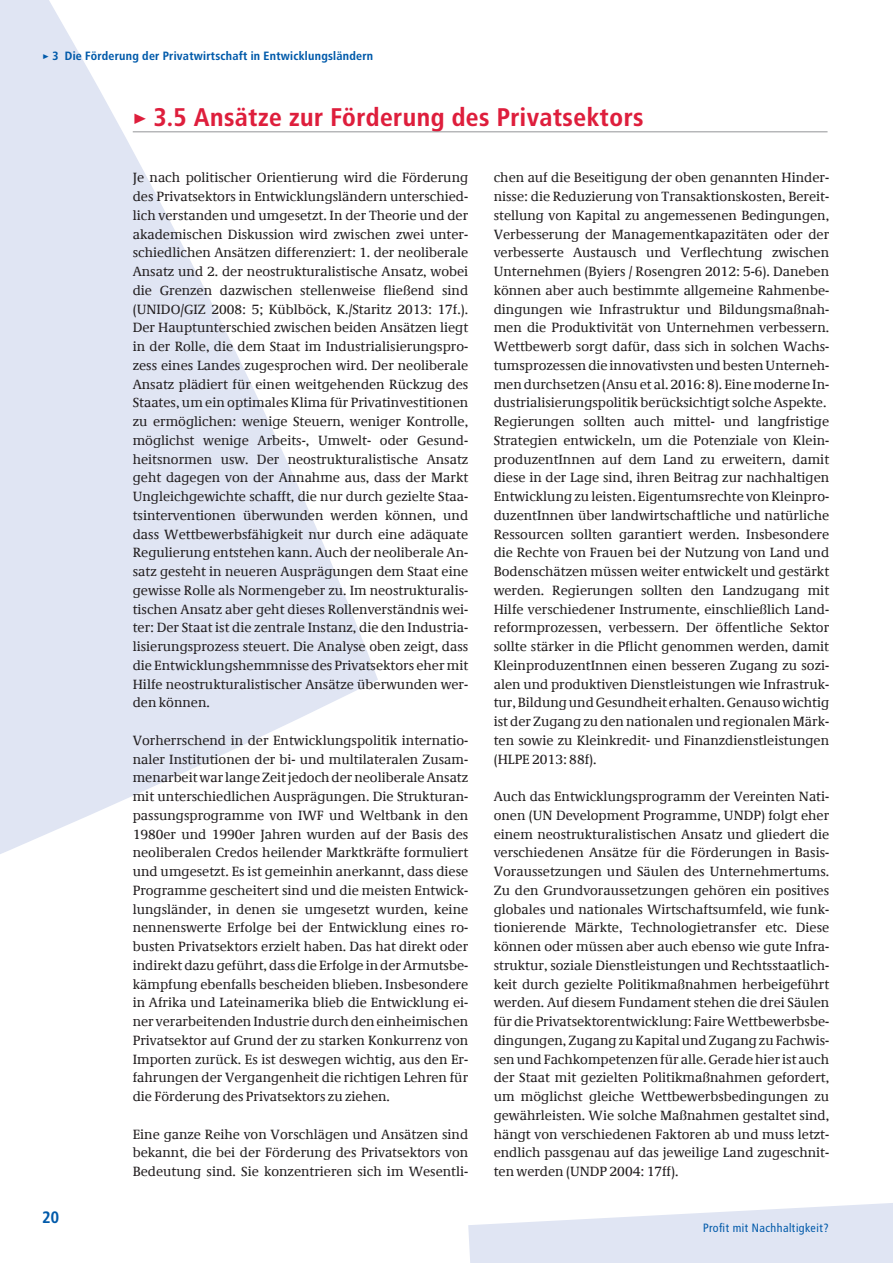
<style>
.page{position:relative;width:893px;height:1263px;background:#fff}
.page>*{position:absolute;margin:0;border:0;box-sizing:border-box;transform-origin:0 0}
.t1{font:700 25.5px "Transit";color:#de1e3c}
.t2{font:700 16.5px "Transit";color:#015aaa}
.t3{font:13.5px/18.8px "Demos Com";color:#231f20;text-align:justify}
.t4{font:700 12px "Transit";color:#015aaa}
.t5{font:12px "Transit";color:#015aaa}
</style>
<div class="page">
<svg style="left:468px;top:1203px;width:425px;height:60px"></svg>
<svg style="left:0;top:0;width:378px;height:854px;fill:#e0e5f3"></svg>
<hr style="left:133px;top:131px;width:694px;height:1px;background:#939598">
<p class="t4" style="left:43px;top:49px;width:332px">&gt; 3 Die Förderung der Privatwirtschaft in Entwicklungsländern</p>
<h1 class="t1" style="left:133px;top:102px;width:513px">&gt; 3.5 Ansätze zur Förderung des Privatsektors</h1>
<p class="t2" style="left:43px;top:1208px;width:18px">20</p>
<p class="t3" style="left:133px;top:169px;width:337px">Je nach politischer Orientierung wird die Förderung des Privatsektors in Entwicklungsländern unterschied&shy;lich verstanden und umgesetzt. In der Theorie und der akademischen Diskussion wird zwischen zwei unter&shy;schiedlichen Ansätzen differenziert: 1. der neoliberale Ansatz und 2. der neostrukturalistische Ansatz, wobei die Grenzen dazwischen stellenweise fließend sind (UNIDO/GIZ 2008: 5; Küblböck, K./Staritz 2013: 17f.).<br>Der Hauptunterschied zwischen beiden Ansätzen liegt in der Rolle, die dem Staat im Industrialisierungspro&shy;zess eines Landes zugesprochen wird. Der neoliberale Ansatz plädiert für einen weitgehenden Rückzug des Staates, um ein optimales Klima für Privatinvestitionen zu ermöglichen: wenige Steuern, weniger Kontrolle, möglichst wenige Arbeits-, Umwelt- oder Gesund&shy;heitsnormen usw. Der neostrukturalistische Ansatz geht dagegen von der Annahme aus, dass der Markt Ungleichgewichte schafft, die nur durch gezielte Staa&shy;tsinterventionen überwunden werden können, und dass Wettbewerbsfähigkeit nur durch eine adäquate Regulierung entstehen kann. Auch der neoliberale An&shy;satz gesteht in neueren Ausprägungen dem Staat eine gewisse Rolle als Normengeber zu. Im neostrukturalis&shy;tischen Ansatz aber geht dieses Rollenverständnis wei&shy;ter: Der Staat ist die zentrale Instanz, die den Industria&shy;lisierungsprozess steuert. Die Analyse oben zeigt, dass die Entwicklungshemmnisse des Privatsektors eher mit Hilfe neostrukturalistischer Ansätze überwunden wer&shy;den können.</p>
<p class="t3" style="left:133px;top:731px;width:337px">Vorherrschend in der Entwicklungspolitik internatio&shy;naler Institutionen der bi- und multilateralen Zusam&shy;menarbeit war lange Zeit jedoch der neoliberale Ansatz mit unterschiedlichen Ausprägungen. Die Strukturan&shy;passungsprogramme von IWF und Weltbank in den 1980er und 1990er Jahren wurden auf der Basis des neoliberalen Credos heilender Marktkräfte formuliert und umgesetzt. Es ist gemeinhin anerkannt, dass diese Programme gescheitert sind und die meisten Entwick&shy;lungsländer, in denen sie umgesetzt wurden, keine nennenswerte Erfolge bei der Entwicklung eines ro&shy;busten Privatsektors erzielt haben. Das hat direkt oder indirekt dazu geführt, dass die Erfolge in der Armutsbe&shy;kämpfung ebenfalls bescheiden blieben. Insbesondere in Afrika und Lateinamerika blieb die Entwicklung ei&shy;ner verarbeitenden Industrie durch den einheimischen Privatsektor auf Grund der zu starken Konkurrenz von Importen zurück. Es ist deswegen wichtig, aus den Er&shy;fahrungen der Vergangenheit die richtigen Lehren für die Förderung des Privatsektors zu ziehen.</p>
<p class="t3" style="left:133px;top:1125px;width:337px">Eine ganze Reihe von Vorschlägen und Ansätzen sind bekannt, die bei der Förderung des Privatsektors von Bedeutung sind. Sie konzentrieren sich im Wesentli-</p>
<p class="t3" style="left:494px;top:169px;width:337px;text-align:left">chen auf die Beseitigung der oben genannten Hinder&shy;nisse: die Reduzierung von Transaktionskosten, Bereit&shy;stellung von Kapital zu angemessenen Bedingungen, Verbesserung der Managementkapazitäten oder der verbesserte Austausch und Verflechtung zwischen Unternehmen (Byiers / Rosengren 2012: 5-6). Daneben können aber auch bestimmte allgemeine Rahmenbe&shy;dingungen wie Infrastruktur und Bildungsmaßnah&shy;men die Produktivität von Unternehmen verbessern.<br>Wettbewerb sorgt dafür, dass sich in solchen Wachs&shy;tumsprozessen die innovativsten und besten Unterneh&shy;men durchsetzen (Ansu et al. 2016: 8). Eine moderne In&shy;dustrialisierungspolitik berücksichtigt solche Aspekte.<br>Regierungen sollten auch mittel- und langfristige Strategien entwickeln, um die Potenziale von Klein&shy;produzentInnen auf dem Land zu erweitern, damit diese in der Lage sind, ihren Beitrag zur nachhaltigen Entwicklung zu leisten. Eigentumsrechte von Kleinpro&shy;duzentInnen über landwirtschaftliche und natürliche Ressourcen sollten garantiert werden. Insbesondere die Rechte von Frauen bei der Nutzung von Land und Bodenschätzen müssen weiter entwickelt und gestärkt werden. Regierungen sollten den Landzugang mit Hilfe verschiedener Instrumente, einschließlich Land&shy;reformprozessen, verbessern. Der öffentliche Sektor sollte stärker in die Pflicht genommen werden, damit KleinproduzentInnen einen besseren Zugang zu sozi&shy;alen und produktiven Dienstleistungen wie Infrastruk&shy;tur, Bildung und Gesundheit erhalten. Genauso wichtig ist der Zugang zu den nationalen und regionalen Märk&shy;ten sowie zu Kleinkredit- und Finanzdienstleistungen (HLPE 2013: 88f).</p>
<p class="t3" style="left:494px;top:787px;width:337px">Auch das Entwicklungsprogramm der Vereinten Nati&shy;onen (UN Development Programme, UNDP) folgt eher einem neostrukturalistischen Ansatz und gliedert die verschiedenen Ansätze für die Förderungen in Basis-Voraussetzungen und Säulen des Unternehmertums.<br>Zu den Grundvoraussetzungen gehören ein positives globales und nationales Wirtschaftsumfeld, wie funk&shy;tionierende Märkte, Technologietransfer etc. Diese können oder müssen aber auch ebenso wie gute Infra&shy;struktur, soziale Dienstleistungen und Rechtsstaatlich&shy;keit durch gezielte Politikmaßnahmen herbeigeführt werden. Auf diesem Fundament stehen die drei Säulen für die Privatsektorentwicklung: Faire Wettbewerbsbe&shy;dingungen, Zugang zu Kapital und Zugang zu Fachwis&shy;sen und Fachkompetenzen für alle. Gerade hier ist auch der Staat mit gezielten Politikmaßnahmen gefordert, um möglichst gleiche Wettbewerbsbedingungen zu gewährleisten. Wie solche Maßnahmen gestaltet sind, hängt von verschiedenen Faktoren ab und muss letzt&shy;endlich passgenau auf das jeweilige Land zugeschnit&shy;ten werden (UNDP 2004: 17ff).</p>
<p class="t5" style="left:703px;top:1221px;width:128px">Profit mit Nachhaltigkeit?</p>
</div>
